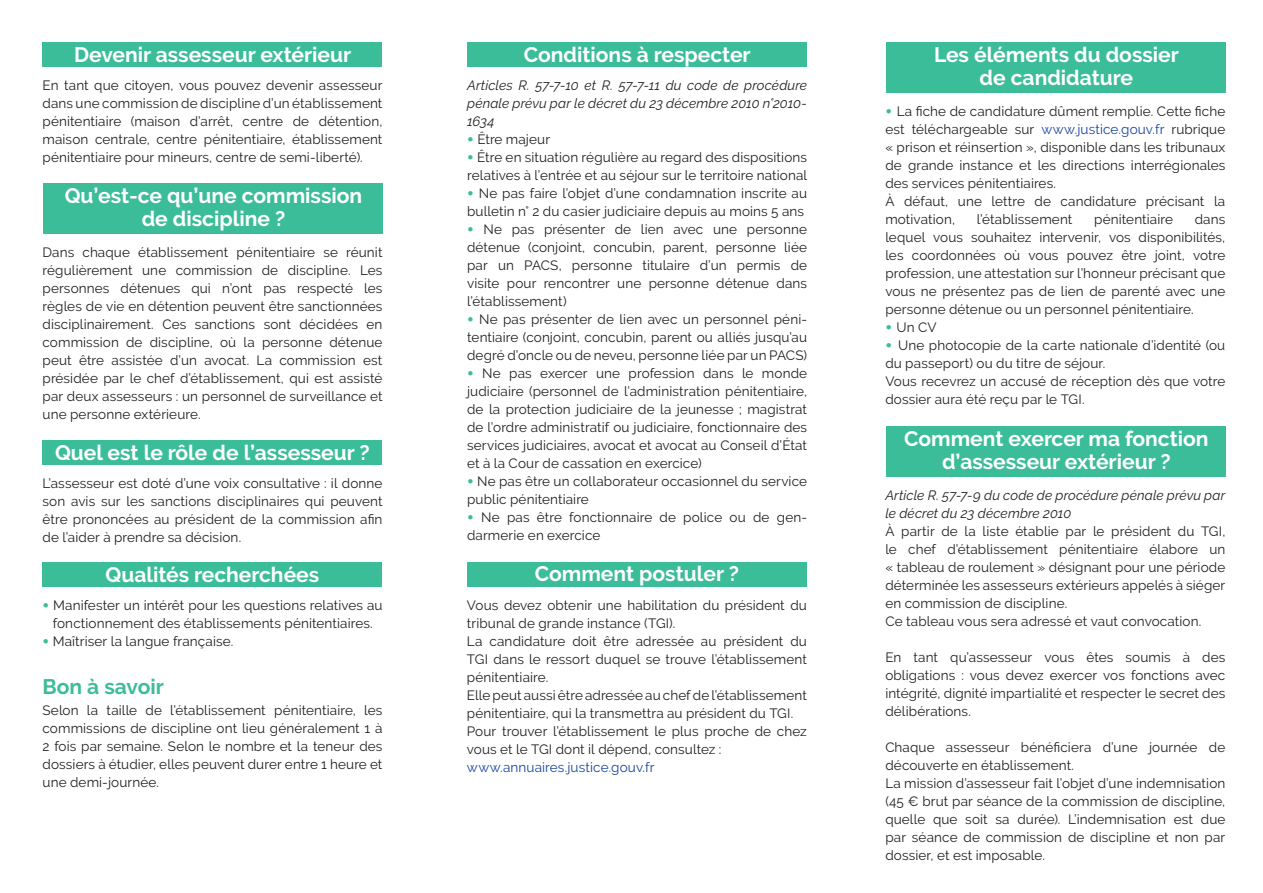
<style>
.page{position:relative;width:1263px;height:893px;background:#fff}
.page>*{position:absolute;margin:0;border:0;box-sizing:border-box;transform-origin:0 0}
.t1{font:700 21px/22.5px "Raleway";color:#fff;text-align:center}
.t2{font:700 21px "Raleway";color:#3bbd99}
.texte{font:13.5px/18px "Raleway";letter-spacing:.01em;color:#231f20;text-align:justify}
.texte-2{font:italic 13.5px/18px "Raleway";letter-spacing:.01em;color:#231f20;text-align:justify}
.texte-3{font:13.5px "Raleway";letter-spacing:.01em;color:#18469d}
.s1{font-family:"Arial";font-weight:900;color:#3bbd99}
.s2{color:#18469d}
</style>
<div class="page">
<div style="left:43px;top:43px;width:339px;height:24px;background:#3bbd99"></div>
<div style="left:467px;top:43px;width:340px;height:24px;background:#3bbd99"></div>
<div style="left:43px;top:440px;width:339px;height:25px;background:#3bbd99"></div>
<div style="left:43px;top:562px;width:339px;height:24px;background:#3bbd99"></div>
<div style="left:467px;top:562px;width:340px;height:24px;background:#3bbd99"></div>
<div style="left:44px;top:184px;width:339px;height:50px;background:#3bbd99"></div>
<div style="left:886px;top:43px;width:340px;height:50px;background:#3bbd99"></div>
<div style="left:886px;top:426px;width:340px;height:51px;background:#3bbd99"></div>
<p class="t1" style="left:74px;top:44px;width:279px">Devenir assesseur extérieur</p>
<p class="t1" style="left:524px;top:44px;width:228px">Conditions à respecter</p>
<p class="texte" style="left:43px;top:77px;width:341px">En tant que citoyen, vous pouvez devenir assesseur dans une commission de discipline d’un établissement pénitentiaire (maison d’arrêt, centre de détention, maison centrale, centre pénitentiaire, établissement pénitentiaire pour mineurs, centre de semi-liberté).</p>
<p class="texte-2" style="left:467px;top:77px;width:341px">Articles R. 57-7-10 et R. 57-7-11 du code de procédure pénale prévu par le décret du 23 décembre 2010 n°2010- 1634</p>
<p class="texte" style="left:467px;top:131px;width:84px"><span class="s1">•</span> Être majeur</p>
<p class="texte" style="left:467px;top:149px;width:341px"><span class="s1">•</span> Être en situation régulière au regard des dispositions relatives à l’entrée et au séjour sur le territoire national</p>
<p class="texte" style="left:467px;top:185px;width:341px"><span class="s1">•</span> Ne pas faire l’objet d’une condamnation inscrite au bulletin n° 2 du casier judiciaire depuis au moins 5 ans</p>
<p class="texte" style="left:467px;top:221px;width:341px"><span class="s1">•</span> Ne pas présenter de lien avec une personne détenue (conjoint, concubin, parent, personne liée par un PACS, personne titulaire d’un permis de visite pour rencontrer une personne détenue dans l’établissement)</p>
<p class="texte" style="left:467px;top:311px;width:341px"><span class="s1">•</span> Ne pas présenter de lien avec un personnel péni&shy;tentiaire (conjoint, concubin, parent ou alliés jusqu’au degré d’oncle ou de neveu, personne liée par un PACS)</p>
<p class="texte" style="left:467px;top:365px;width:341px"><span class="s1">•</span> Ne pas exercer une profession dans le monde judiciaire (personnel de l’administration pénitentiaire, de la protection judiciaire de la jeunesse ; magistrat de l’ordre administratif ou judiciaire, fonctionnaire des services judiciaires, avocat et avocat au Conseil d’État et à la Cour de cassation en exercice)</p>
<p class="texte" style="left:467px;top:473px;width:341px"><span class="s1">•</span> Ne pas être un collaborateur occasionnel du service public pénitentiaire</p>
<p class="texte" style="left:467px;top:509px;width:341px"><span class="s1">•</span> Ne pas être fonctionnaire de police ou de gen&shy;darmerie en exercice</p>
<p class="t1" style="left:65px;top:185px;width:299px">Qu’est-ce qu’une commission</p>
<p class="t1" style="left:142px;top:207px;width:145px">de discipline ?</p>
<p class="texte" style="left:43px;top:243px;width:341px">Dans chaque établissement pénitentiaire se réunit régulièrement une commission de discipline. Les personnes détenues qui n’ont pas respecté les règles de vie en détention peuvent être sanctionnées disciplinairement. Ces sanctions sont décidées en commission de discipline, où la personne détenue peut être assistée d’un avocat. La commission est présidée par le chef d’établissement, qui est assisté par deux assesseurs : un personnel de surveillance et une personne extérieure.</p>
<p class="t1" style="left:55px;top:442px;width:316px">Quel est le rôle de l’assesseur ?</p>
<p class="texte" style="left:43px;top:475px;width:341px">L’assesseur est doté d’une voix consultative : il donne son avis sur les sanctions disciplinaires qui peuvent être prononcées au président de la commission afin de l’aider à prendre sa décision.</p>
<p class="t1" style="left:106px;top:563px;width:215px">Qualités recherchées</p>
<p class="t1" style="left:535px;top:563px;width:206px">Comment postuler ?</p>
<p class="texte" style="left:43px;top:596px;width:341px;text-align:center"><span class="s1">•</span> Manifester un intérêt pour les questions relatives au fonctionnement des établissements pénitentiaires.</p>
<p class="texte" style="left:43px;top:632px;width:192px"><span class="s1">•</span> Maîtriser la langue française.</p>
<p class="t2" style="left:43px;top:675px;width:123px">Bon à savoir</p>
<p class="texte" style="left:43px;top:701px;width:341px">Selon la taille de l’établissement pénitentiaire, les commissions de discipline ont lieu généralement 1 à 2 fois par semaine. Selon le nombre et la teneur des dossiers à étudier, elles peuvent durer entre 1 heure et une demi-journée.</p>
<p class="texte" style="left:467px;top:596px;width:341px">Vous devez obtenir une habilitation du président du tribunal de grande instance (TGI).</p>
<p class="texte" style="left:467px;top:632px;width:341px">La candidature doit être adressée au président du TGI dans le ressort duquel se trouve l’établissement pénitentiaire.</p>
<p class="texte" style="left:467px;top:686px;width:341px">Elle peut aussi être adressée au chef de l’établissement pénitentiaire, qui la transmettra au président du TGI.</p>
<p class="texte" style="left:467px;top:722px;width:341px">Pour trouver l’établissement le plus proche de chez vous et le TGI dont il dépend, consultez :</p>
<p class="texte-3" style="left:467px;top:759px;width:189px">www.annuaires.justice.gouv.fr</p>
<p class="t1" style="left:934px;top:44px;width:246px">Les éléments du dossier</p>
<p class="t1" style="left:980px;top:66px;width:155px">de candidature</p>
<p class="texte" style="left:885px;top:102px;width:341px"><span class="s1">•</span> La fiche de candidature dûment remplie. Cette fiche est téléchargeable sur <span class="s2">www.justice.gouv.fr</span> rubrique « prison et réinsertion », disponible dans les tribunaux de grande instance et les directions interrégionales des services pénitentiaires.</p>
<p class="texte" style="left:885px;top:192px;width:341px">À défaut, une lettre de candidature précisant la motivation,</p>
<p class="texte" style="left:885px;top:210px;width:341px;text-indent:309px">dans lequel vous souhaitez intervenir, vos disponibilités, les coordonnées où vous pouvez être joint, votre profession, une attestation sur l’honneur précisant que vous ne présentez pas de lien de parenté avec une personne détenue ou un personnel pénitentiaire.</p>
<p class="texte" style="left:885px;top:318px;width:53px"><span class="s1">•</span> Un CV</p>
<p class="texte" style="left:885px;top:336px;width:341px"><span class="s1">•</span> Une photocopie de la carte nationale d’identité (ou du passeport) ou du titre de séjour.</p>
<p class="texte" style="left:885px;top:372px;width:341px">Vous recevrez un accusé de réception dès que votre dossier aura été reçu par le TGI.</p>
<p class="texte" style="left:977px;top:210px;width:97px">l’établissement</p>
<p class="texte" style="left:1094px;top:210px;width:80px">pénitentiaire</p>
<p class="t1" style="left:904px;top:428px;width:306px">Comment exercer ma fonction d’assesseur extérieur ?</p>
<p class="texte-2" style="left:885px;top:486px;width:341px">Article R. 57-7-9 du code de procédure pénale prévu par le décret du 23 décembre 2010</p>
<p class="texte" style="left:885px;top:522px;width:341px">À partir de la liste établie par le président du TGI, le chef d’établissement pénitentiaire élabore un « tableau de roulement » désignant pour une période déterminée les assesseurs extérieurs appelés à siéger en commission de discipline.</p>
<p class="texte" style="left:885px;top:612px;width:318px">Ce tableau vous sera adressé et vaut convocation.</p>
<p class="texte" style="left:885px;top:648px;width:341px">En tant qu’assesseur vous êtes soumis à des obligations : vous devez exercer vos fonctions avec intégrité, dignité impartialité et respecter le secret des délibérations.</p>
<p class="texte" style="left:885px;top:738px;width:341px">Chaque assesseur bénéficiera d’une journée de découverte en établissement.</p>
<p class="texte" style="left:885px;top:774px;width:341px">La mission d’assesseur fait l’objet d’une indemnisation (45 € brut par séance de la commission de discipline, quelle que soit sa durée). L’indemnisation est due par séance de commission de discipline et non par dossier, et est imposable.</p>
</div>
